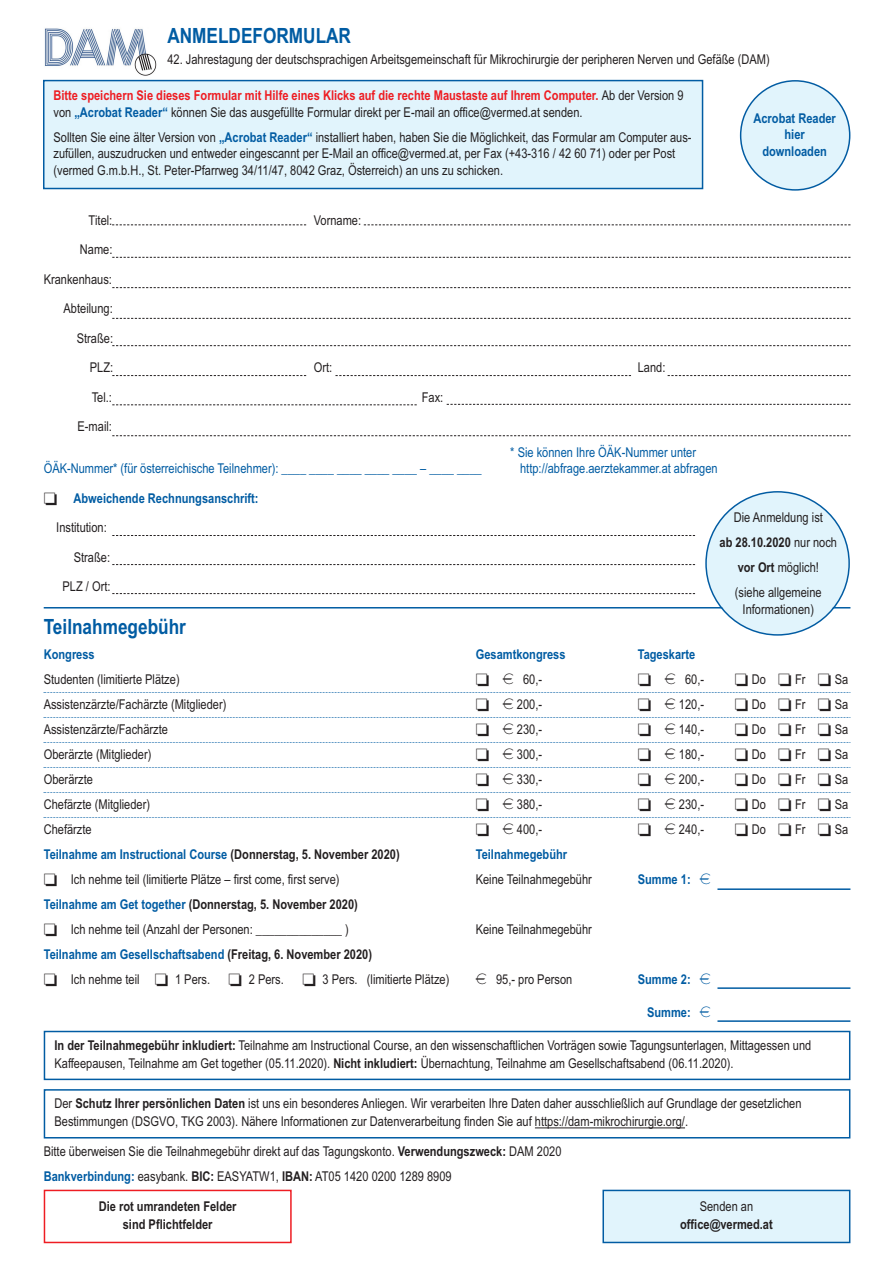
<style>
.page{position:relative;width:893px;height:1263px;background:#fff}
.page>*{position:absolute;margin:0;border:0;box-sizing:border-box;transform-origin:0 0}
.t1{font:700 21px "Arial Narrow";color:#015ca3}
.t2{font:13.5px/29.5px "Arial Narrow";color:#231f20}
.t3{font:700 13.5px/16.5px "Arial Narrow";color:#015ca3;text-align:center}
.t4{font:700 13.5px/16.5px "Arial Narrow";color:#ee1d23}
.t5{font:13.5px/16.5px "Arial Narrow";color:#015ca3}
.t6{font:700 13.5px/18px "Arial Narrow";color:#231f20;text-align:center}
.s1{font-weight:400;color:#231f20}
.s2{color:#015ca3}
.s3{font-weight:700;color:#015ca3}
.s4{color:#231f20}
.s5{font-weight:700}
.s6{font-family:"Eurofont"}
.s7{font-family:"Eurofont";font-weight:400}
</style>
<div class="page">
<svg style="left:112px;top:224px;width:194px;height:1px"></svg>
<svg style="left:364px;top:224px;width:486px;height:1px"></svg>
<svg style="left:112px;top:257px;width:738px;height:1px"></svg>
<svg style="left:112px;top:287px;width:738px;height:1px"></svg>
<svg style="left:112px;top:318px;width:738px;height:1px"></svg>
<svg style="left:112px;top:345px;width:738px;height:1px"></svg>
<svg style="left:112px;top:375px;width:194px;height:1px"></svg>
<svg style="left:335px;top:375px;width:296px;height:1px"></svg>
<svg style="left:668px;top:375px;width:182px;height:1px"></svg>
<svg style="left:112px;top:404px;width:305px;height:1px"></svg>
<svg style="left:447px;top:404px;width:403px;height:1px"></svg>
<svg style="left:112px;top:435px;width:738px;height:1px"></svg>
<svg style="left:112px;top:535px;width:583px;height:1px"></svg>
<svg style="left:112px;top:564px;width:583px;height:1px"></svg>
<svg style="left:112px;top:593px;width:583px;height:1px"></svg>
<hr style="left:44px;top:607px;width:806px;height:1px;background:#015ca3">
<svg style="left:44px;top:692px;width:807px;height:1px"></svg>
<svg style="left:44px;top:717px;width:807px;height:1px"></svg>
<svg style="left:44px;top:742px;width:807px;height:1px"></svg>
<svg style="left:44px;top:767px;width:807px;height:1px"></svg>
<svg style="left:44px;top:792px;width:807px;height:1px"></svg>
<svg style="left:44px;top:817px;width:807px;height:1px"></svg>
<div style="left:604px;top:1191px;width:245px;height:51px;background:#e1f4fc"></div>
<div style="left:602px;top:1190px;width:248px;height:53px;border:2px solid #015ca3"></div>
<div style="left:44px;top:1190px;width:248px;height:53px;border:2px solid #ee1d23"></div>
<div style="left:44px;top:1089px;width:806px;height:49px;border:2px solid #015ca3"></div>
<hr style="left:535px;top:1127px;width:150px;height:1px;background:#231f20">
<div style="left:44px;top:1031px;width:806px;height:49px;border:2px solid #015ca3"></div>
<div style="left:44px;top:81px;width:658px;height:107px;background:#e1f4fc"></div>
<div style="left:43px;top:80px;width:660px;height:109px;border:2px solid #015ca3"></div>
<svg style="left:740px;top:80px;width:110px;height:111px"></svg>
<hr style="left:717px;top:1020px;width:133px;height:2px;background:#015ca3">
<hr style="left:717px;top:987px;width:133px;height:2px;background:#015ca3">
<hr style="left:717px;top:888px;width:133px;height:2px;background:#015ca3">
<img style="left:44px;top:28px;width:113px;height:48px">
<svg style="left:705px;top:491px;width:145px;height:145px"></svg>
<h1 class="t1" style="left:167px;top:23px;width:185px">ANMELDEFORMULAR</h1>
<p class="t2" style="left:167px;top:44px;width:604px">42. Jahrestagung der deutschsprachigen Arbeitsgemeinschaft für Mikrochirurgie der peripheren Nerven und Gefäße (DAM)</p>
<p class="t4" style="left:53px;top:87px;width:632px">Bitte speichern Sie dieses Formular mit Hilfe eines Klicks auf die rechte Maustaste auf Ihrem Computer. <span class="s1">Ab der Version 9 von</span> <span class="s2">„Acrobat Reader“</span> <span class="s1">können Sie das ausgefüllte Formular direkt per E-mail an office@vermed.at senden.</span></p>
<p class="t2" style="left:53px;top:129px;width:640px;line-height:16.5px">Sollten Sie eine älter Version von <span class="s3">„Acrobat Reader“</span> installiert haben, haben Sie die Möglichkeit, das Formular am Computer aus&shy;zufüllen, auszudrucken und entweder eingescannt per E-Mail an office@vermed.at, per Fax (+43-316 / 42 60 71) oder per Post (vermed G.m.b.H., St. Peter-Pfarrweg 34/11/47, 8042 Graz, Österreich) an uns zu schicken.</p>
<p class="t2" style="left:89px;top:205px;width:25px">Titel:</p>
<p class="t2" style="left:314px;top:205px;width:49px">Vorname:</p>
<p class="t2" style="left:44px;top:235px;width:71px;text-align:right">Name:<br>Krankenhaus:<br>Abteilung:<br>Straße:<br>PLZ:</p>
<p class="t2" style="left:314px;top:353px;width:20px">Ort:</p>
<p class="t2" style="left:638px;top:353px;width:29px">Land:</p>
<p class="t3" style="left:753px;top:110px;width:84px">Acrobat Reader hier downloaden</p>
<p class="t2" style="left:92px;top:382px;width:22px">Tel.:</p>
<p class="t2" style="left:422px;top:382px;width:23px">Fax:</p>
<p class="t2" style="left:78px;top:412px;width:36px">E-mail:</p>
<p class="t5" style="left:44px;top:460px;width:439px">ÖÄK-Nummer* (für österreichische Teilnehmer): ____ ____ ____ ____ ____ – ____ ____</p>
<p class="t3" style="left:44px;top:490px;width:216px"><span class="s4">□</span> Abweichende Rechnungsanschrift:</p>
<p class="t2" style="left:56px;top:513px;width:52px">Institution:</p>
<p class="t2" style="left:74px;top:542px;width:38px">Straße:</p>
<p class="t2" style="left:63px;top:572px;width:49px">PLZ / Ort:</p>
<p class="t5" style="left:520px;top:444px;width:199px;text-indent:-10px">* Sie können Ihre ÖÄK-Nummer unter http://abfrage.aerztekammer.at abfragen</p>
<p class="t2" style="left:719px;top:505px;width:119px;line-height:25px;text-align:center">Die Anmeldung ist<br><span class="s5">ab 28.10.2020</span> nur noch <span class="s5">vor Ort</span> möglich!<br>(siehe allgemeine</p>
<p class="t2" style="left:743px;top:594px;width:73px">Informationen)</p>
<h1 class="t1" style="left:44px;top:614px;width:144px">Teilnahmegebühr</h1>
<p class="t3" style="left:44px;top:646px;width:53px">Kongress</p>
<p class="t3" style="left:476px;top:646px;width:91px">Gesamtkongress</p>
<p class="t3" style="left:638px;top:646px;width:59px">Tageskarte</p>
<p class="t2" style="left:44px;top:664px;width:137px">Studenten (limitierte Plätze)</p>
<p class="t2" style="left:476px;top:664px;width:68px">□ <span class="s6">E</span> 60,-</p>
<p class="t2" style="left:638px;top:664px;width:68px">□ <span class="s6">E</span> 60,-</p>
<p class="t2" style="left:735px;top:664px;width:115px">□ Do □ Fr □ Sa</p>
<p class="t2" style="left:44px;top:689px;width:184px">Assistenzärzte/Fachärzte (Mitglieder)</p>
<p class="t2" style="left:476px;top:689px;width:68px">□ <span class="s6">E</span> 200,-</p>
<p class="t2" style="left:638px;top:689px;width:68px">□ <span class="s6">E</span> 120,-</p>
<p class="t2" style="left:735px;top:689px;width:115px">□ Do □ Fr □ Sa</p>
<p class="t2" style="left:44px;top:714px;width:126px">Assistenzärzte/Fachärzte</p>
<p class="t2" style="left:476px;top:714px;width:68px">□ <span class="s6">E</span> 230,-</p>
<p class="t2" style="left:638px;top:714px;width:68px">□ <span class="s6">E</span> 140,-</p>
<p class="t2" style="left:735px;top:714px;width:115px">□ Do □ Fr □ Sa</p>
<p class="t2" style="left:44px;top:739px;width:109px">Oberärzte (Mitglieder)</p>
<p class="t2" style="left:476px;top:739px;width:68px">□ <span class="s6">E</span> 300,-</p>
<p class="t2" style="left:638px;top:739px;width:68px">□ <span class="s6">E</span> 180,-</p>
<p class="t2" style="left:735px;top:739px;width:115px">□ Do □ Fr □ Sa</p>
<p class="t2" style="left:44px;top:764px;width:51px">Oberärzte</p>
<p class="t2" style="left:476px;top:764px;width:68px">□ <span class="s6">E</span> 330,-</p>
<p class="t2" style="left:638px;top:764px;width:68px">□ <span class="s6">E</span> 200,-</p>
<p class="t2" style="left:735px;top:764px;width:115px">□ Do □ Fr □ Sa</p>
<p class="t2" style="left:44px;top:789px;width:108px">Chefärzte (Mitglieder)</p>
<p class="t2" style="left:476px;top:789px;width:68px">□ <span class="s6">E</span> 380,-</p>
<p class="t2" style="left:638px;top:789px;width:68px">□ <span class="s6">E</span> 230,-</p>
<p class="t2" style="left:735px;top:789px;width:115px">□ Do □ Fr □ Sa</p>
<p class="t2" style="left:44px;top:814px;width:49px">Chefärzte</p>
<p class="t2" style="left:476px;top:814px;width:68px">□ <span class="s6">E</span> 400,-</p>
<p class="t2" style="left:638px;top:814px;width:68px">□ <span class="s6">E</span> 240,-</p>
<p class="t2" style="left:735px;top:814px;width:115px">□ Do □ Fr □ Sa</p>
<p class="t3" style="left:44px;top:846px;width:358px">Teilnahme am Instructional Course <span class="s4">(Donnerstag, 5. November 2020)</span></p>
<p class="t3" style="left:476px;top:846px;width:93px">Teilnahmegebühr</p>
<p class="t2" style="left:44px;top:864px;width:297px">□ Ich nehme teil (limitierte Plätze – first come, first serve)</p>
<p class="t2" style="left:476px;top:864px;width:118px">Keine Teilnahmegebühr</p>
<p class="t3" style="left:638px;top:871px;width:75px">Summe 1: <span class="s7">E</span></p>
<p class="t6" style="left:44px;top:895px;width:316px"><span class="s2">Teilnahme am Get together</span> (Donnerstag, 5. November 2020)</p>
<p class="t2" style="left:44px;top:914px;width:307px">□ Ich nehme teil (Anzahl der Personen: ______________ )</p>
<p class="t2" style="left:476px;top:914px;width:118px">Keine Teilnahmegebühr</p>
<p class="t3" style="left:44px;top:946px;width:330px">Teilnahme am Gesellschaftsabend <span class="s4">(Freitag, 6. November 2020)</span></p>
<p class="t2" style="left:44px;top:964px;width:168px">□ Ich nehme teil □ 1 Pers.</p>
<p class="t2" style="left:229px;top:964px;width:57px">□ 2 Pers.</p>
<p class="t2" style="left:302px;top:964px;width:148px">□ 3 Pers. (limitierte Plätze)</p>
<p class="t2" style="left:476px;top:964px;width:98px"><span class="s6">E</span> 95,- pro Person</p>
<p class="t3" style="left:638px;top:971px;width:75px">Summe 2: <span class="s7">E</span></p>
<p class="t3" style="left:647px;top:1004px;width:65px">Summe: <span class="s7">E</span></p>
<p class="t2" style="left:54px;top:1036px;width:758px;line-height:18px"><span class="s5">In der Teilnahmegebühr inkludiert:</span> Teilnahme am Instructional Course, an den wissenschaftlichen Vorträgen sowie Tagungsunterlagen, Mittagessen und<br>Kaffeepausen, Teilnahme am Get together (05.11.2020). <span class="s5">Nicht inkludiert:</span> Übernachtung, Teilnahme am Gesellschaftsabend (06.11.2020).</p>
<p class="t2" style="left:54px;top:1095px;width:748px;line-height:18px">Der <span class="s5">Schutz Ihrer persönlichen Daten</span> ist uns ein besonderes Anliegen. Wir verarbeiten Ihre Daten daher ausschließlich auf Grundlage der gesetzlichen<br>Bestimmungen (DSGVO, TKG 2003). Nähere Informationen zur Datenverarbeitung finden Sie auf https://dam-mikrochirurgie.org/.</p>
<p class="t2" style="left:44px;top:1139px;width:519px;line-height:25px">Bitte überweisen Sie die Teilnahmegebühr direkt auf das Tagungskonto. <span class="s5">Verwendungszweck:</span> DAM 2020<br><span class="s3">Bankverbindung:</span> easybank. <span class="s5">BIC:</span> EASYATW1, <span class="s5">IBAN:</span> AT05 1420 0200 1289 8909</p>
<p class="t6" style="left:99px;top:1197px;width:139px">Die rot umrandeten Felder sind Pflichtfelder</p>
<p class="t2" style="left:700px;top:1191px;width:55px">Senden an</p>
<p class="t6" style="left:680px;top:1215px;width:94px">office@vermed.at</p>
</div>
